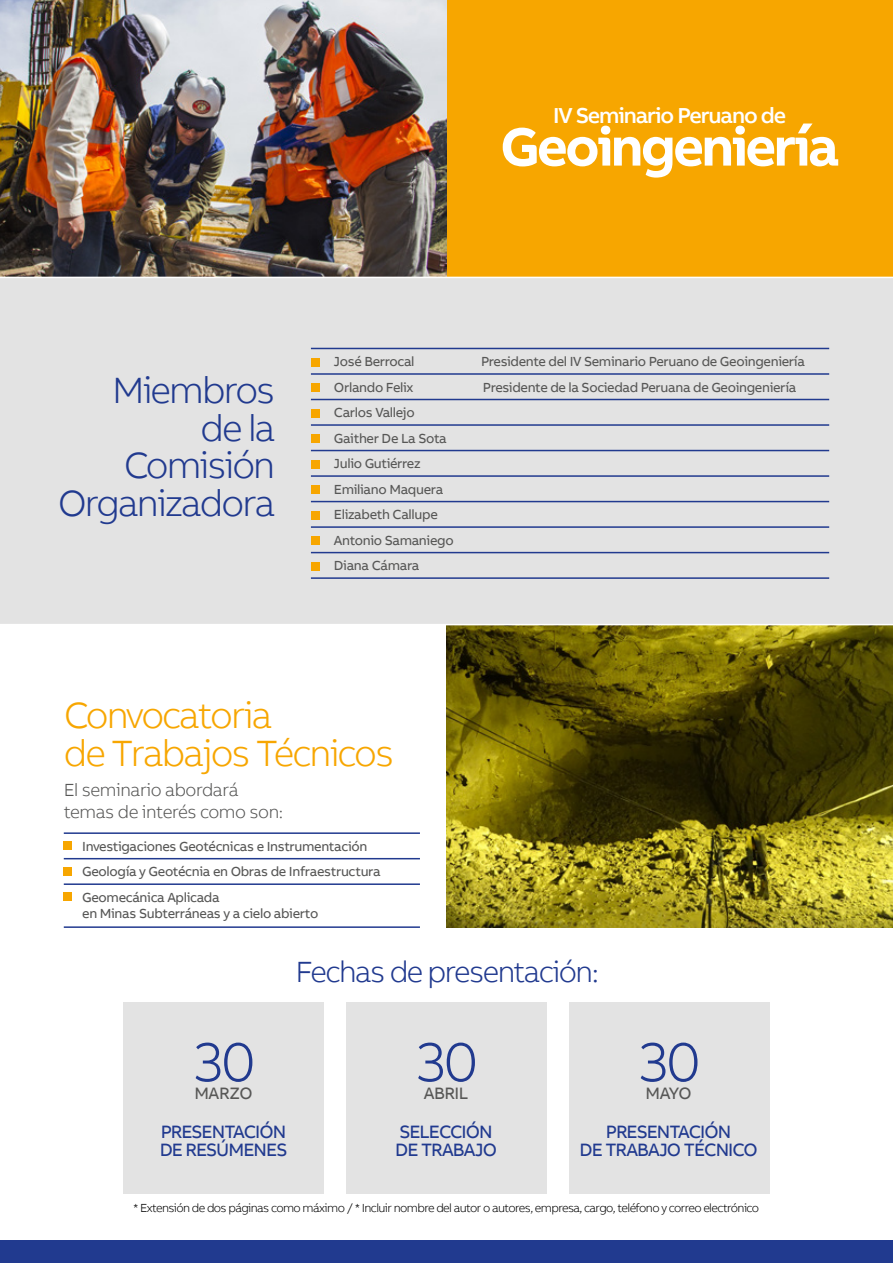
<style>
.page{position:relative;width:893px;height:1263px;background:#fff}
.page>*{position:absolute;margin:0;border:0;box-sizing:border-box;transform-origin:0 0}
.t1{font:300 56.55px "AB Bvoice";color:#213a8f}
.t2{font:700 55.35px "AB Bvoice";letter-spacing:-.05em;color:#fff}
.t3{font:300 37.5px/37.5px "AB Bvoice";letter-spacing:-.05em;color:#213a8f;text-align:right}
.t4{font:300 37.5px/37.5px "AB Bvoice";letter-spacing:-.05em;color:#f7a600}
.t5{font:300 30px "AB Bvoice";letter-spacing:-.05em;color:#213a8f}
.t6{font:500 22.2px "AB Bvoice";letter-spacing:-.05em;color:#fff}
.t7{font:18.3px/18.3px "AB Bvoice";letter-spacing:-.05em;color:#213a8f}
.t8{font:300 18px/21.6px "AB Bvoice";letter-spacing:-.025em;color:#575756}
.t9{font:16.95px "AB Bvoice";letter-spacing:-.025em;color:#575756}
.t10{font:13.5px/25.5px "AB Bvoice";letter-spacing:-.025em;color:#575756}
.t11{font:300 12px "AB Bvoice";letter-spacing:-.05em;color:#000}
</style>
<div class="page">
<div style="left:0;top:277px;width:893px;height:348px;background:#e3e3e3"></div>
<div style="left:124px;top:1002px;width:200px;height:192px;background:#e3e3e3"></div>
<div style="left:346px;top:1002px;width:201px;height:192px;background:#e3e3e3"></div>
<div style="left:569px;top:1002px;width:200px;height:192px;background:#e3e3e3"></div>
<div style="left:446px;top:0;width:447px;height:277px;background:#f7a600"></div>
<div style="left:0;top:1241px;width:893px;height:22px;background:#213a8f"></div>
<img style="left:0;top:0;width:446px;height:277px">
<hr style="left:0;top:277px;width:893px;height:1px;background:#fff">
<img style="left:446px;top:625px;width:447px;height:303px">
<hr style="left:0;top:624px;width:893px;height:1px;background:#fff">
<hr style="left:311px;top:348px;width:518px;height:1px;background:#213a8f">
<hr style="left:311px;top:373px;width:518px;height:2px;background:#213a8f">
<hr style="left:311px;top:399px;width:518px;height:1px;background:#213a8f">
<hr style="left:311px;top:424px;width:518px;height:2px;background:#213a8f">
<hr style="left:311px;top:450px;width:518px;height:1px;background:#213a8f">
<hr style="left:311px;top:475px;width:518px;height:2px;background:#213a8f">
<hr style="left:311px;top:501px;width:518px;height:1px;background:#213a8f">
<hr style="left:311px;top:526px;width:518px;height:2px;background:#213a8f">
<hr style="left:311px;top:552px;width:518px;height:1px;background:#213a8f">
<hr style="left:311px;top:577px;width:518px;height:2px;background:#213a8f">
<div style="left:311px;top:358px;width:8px;height:8px;background:#f7a600"></div>
<div style="left:311px;top:409px;width:8px;height:8px;background:#f7a600"></div>
<div style="left:311px;top:460px;width:8px;height:8px;background:#f7a600"></div>
<div style="left:311px;top:511px;width:8px;height:8px;background:#f7a600"></div>
<div style="left:311px;top:562px;width:8px;height:8px;background:#f7a600"></div>
<div style="left:311px;top:383px;width:8px;height:9px;background:#f7a600"></div>
<div style="left:311px;top:434px;width:8px;height:9px;background:#f7a600"></div>
<div style="left:311px;top:485px;width:8px;height:9px;background:#f7a600"></div>
<div style="left:311px;top:537px;width:8px;height:8px;background:#f7a600"></div>
<hr style="left:64px;top:832px;width:356px;height:2px;background:#213a8f">
<hr style="left:64px;top:858px;width:356px;height:1px;background:#213a8f">
<hr style="left:64px;top:883px;width:356px;height:2px;background:#213a8f">
<hr style="left:64px;top:926px;width:356px;height:2px;background:#213a8f">
<div style="left:64px;top:842px;width:8px;height:8px;background:#f7a600"></div>
<div style="left:64px;top:867px;width:8px;height:8px;background:#f7a600"></div>
<div style="left:64px;top:892px;width:8px;height:8px;background:#f7a600"></div>
<h3 class="t6" style="left:553px;top:101px;width:235px">IV Seminario Peruano de</h3>
<h2 class="t2" style="left:500px;top:112px;width:341px">Geoingeniería</h2>
<h3 class="t3" style="left:58px;top:372px;width:219px">Miembros<br>de la<br>Comisión<br>Organizadora</h3>
<p class="t10" style="left:334px;top:349px;width:82px">José Berrocal</p>
<p class="t10" style="left:481px;top:349px;width:325px">Presidente del IV Seminario Peruano de Geoingeniería</p>
<p class="t10" style="left:334px;top:374px;width:81px">Orlando Felix</p>
<p class="t10" style="left:483px;top:374px;width:315px">Presidente de la Sociedad Peruana de Geoingeniería</p>
<p class="t10" style="left:334px;top:400px;width:121px">Carlos Vallejo<br>Gaither De La Sota<br>Julio Gutiérrez<br>Emiliano Maquera<br>Elizabeth Callupe<br>Antonio Samaniego<br>Diana Cámara</p>
<h3 class="t4" style="left:64px;top:697px;width:332px">Convocatoria<br>de Trabajos Técnicos</h3>
<h3 class="t8" style="left:64px;top:779px;width:221px">El seminario abordará temas de interés como son:</h3>
<p class="t10" style="left:82px;top:833px;width:300px">Investigaciones Geotécnicas e Instrumentación<br>Geología y Geotécnia en Obras de Infraestructura<br>Geomecánica Aplicada</p>
<p class="t10" style="left:82px;top:901px;width:238px">en Minas Subterráneas y a cielo abierto</p>
<h3 class="t5" style="left:295px;top:954px;width:305px">Fechas de presentación:</h3>
<h1 class="t1" style="left:193px;top:1029px;width:64px">30</h1>
<h3 class="t7" style="left:160px;top:1123px;width:129px">PRESENTACIÓN<br>DE RESÚMENES</h3>
<p class="t9" style="left:194px;top:1083px;width:60px">MARZO</p>
<h1 class="t1" style="left:416px;top:1029px;width:64px">30</h1>
<h3 class="t7" style="left:395px;top:1123px;width:103px">SELECCIÓN<br>DE TRABAJO</h3>
<p class="t9" style="left:424px;top:1083px;width:46px">ABRIL</p>
<h1 class="t1" style="left:638px;top:1029px;width:64px">30</h1>
<h3 class="t7" style="left:579px;top:1123px;width:180px;text-align:center">PRESENTACIÓN<br>DE TRABAJO TÉCNICO</h3>
<p class="t9" style="left:646px;top:1083px;width:47px">MAYO</p>
<p class="t11" style="left:133px;top:1201px;width:628px">* Extensión de dos páginas como máximo / * Incluir nombre del autor o autores, empresa, cargo, teléfono y correo electrónico</p>
</div>
